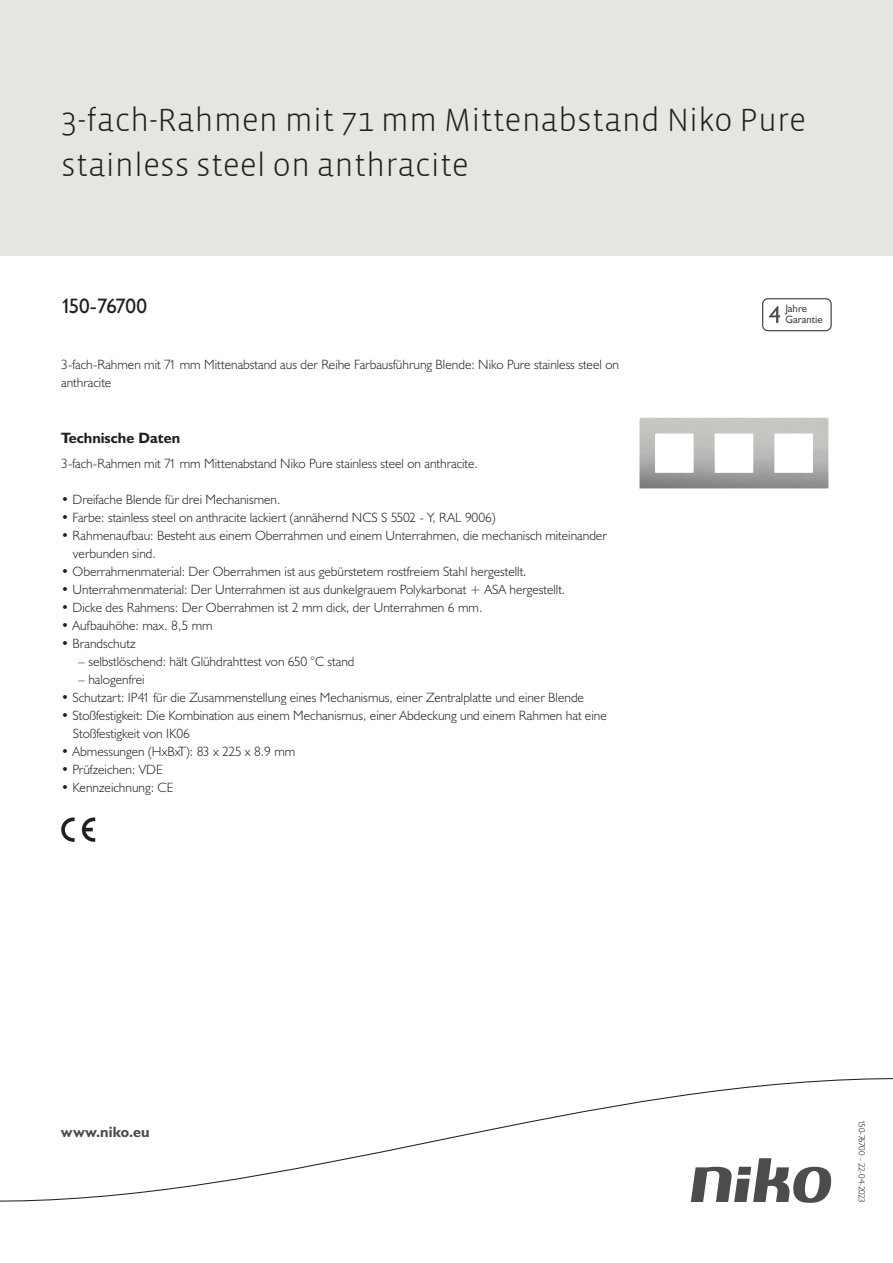
<style>
.page{position:relative;width:893px;height:1263px;background:#fff}
.page>*{position:absolute;margin:0;border:0;box-sizing:border-box;transform-origin:0 0}
.Title_datasheets{font:300 33px/45px "Vista Sans";color:#231f20}
.Article_number{font:21px "Humanist 521 BT";letter-spacing:-.035em;color:#231f20}
.Titles_parts{font:700 15px "Humanist 521 BT";color:#231f20}
.titel_afbeelding{font:700 15px "Humanist 521 BT";letter-spacing:.005em;color:#4b4c4d}
.USP_Bullets{font:300 13.5px/18px "Humanist 521 BT";color:#231f20}
.Platte_tekst_CAB{font:300 13.5px/18px "Humanist 521 BT";color:#231f20}
.USP_Bullets_level_2{font:300 13.5px "Humanist 521 BT";color:#231f20}
.t1{font:10.8px/10.8px "Humanist 521 BT";color:#4b4c4d}
.Revision{font:300 9px "Humanist 521 BT";letter-spacing:-.04em;color:#231f20}
</style>
<div class="page">
<div style="left:0;top:0;width:893px;height:255px;background:#e6e6e0"></div>
<svg style="left:82px;top:817px;width:13px;height:25px"></svg>
<svg style="left:61px;top:817px;width:14px;height:25px"></svg>
<svg style="left:762px;top:298px;width:70px;height:33px"></svg>
<svg style="left:0;top:1078px;width:893px;height:125px"></svg>
<img style="left:639px;top:417px;width:190px;height:72px">
<p class="Title_datasheets" style="left:61px;top:98px;width:746px">3-fach-Rahmen mit 71 mm Mittenabstand Niko Pure stainless steel on anthracite</p>
<p class="Article_number" style="left:61px;top:293px;width:87px">150-76700</p>
<p class="t1" style="left:785px;top:303px;width:39px">Jahre<br>Garantie</p>
<p class="Platte_tekst_CAB" style="left:61px;top:355px;width:559px">3-fach-Rahmen mit 71 mm Mittenabstand aus der Reihe Farbausführung Blende: Niko Pure stainless steel on anthracite</p>
<p class="Titles_parts" style="left:61px;top:429px;width:120px">Technische Daten</p>
<p class="Platte_tekst_CAB" style="left:61px;top:454px;width:418px">3-fach-Rahmen mit 71 mm Mittenabstand Niko Pure stainless steel on anthracite.</p>
<p class="USP_Bullets" style="left:61px;top:490px;width:221px">• Dreifache Blende für drei Mechanismen.</p>
<p class="USP_Bullets" style="left:61px;top:508px;width:436px">• Farbe: stainless steel on anthracite lackiert (annähernd NCS S 5502 - Y, RAL 9006)</p>
<p class="USP_Bullets" style="left:73px;top:526px;width:535px;text-indent:-12px">• Rahmenaufbau: Besteht aus einem Oberrahmen und einem Unterrahmen, die mechanisch miteinander verbunden sind.</p>
<p class="USP_Bullets" style="left:61px;top:562px;width:467px">• Oberrahmenmaterial: Der Oberrahmen ist aus gebürstetem rostfreiem Stahl hergestellt.</p>
<p class="USP_Bullets" style="left:61px;top:580px;width:506px">• Unterrahmenmaterial: Der Unterrahmen ist aus dunkelgrauem Polykarbonat + ASA hergestellt.</p>
<p class="USP_Bullets" style="left:61px;top:598px;width:423px">• Dicke des Rahmens: Der Oberrahmen ist 2 mm dick, der Unterrahmen 6 mm.</p>
<p class="USP_Bullets" style="left:61px;top:616px;width:153px">• Aufbauhöhe: max. 8,5 mm</p>
<p class="USP_Bullets" style="left:61px;top:634px;width:76px">• Brandschutz</p>
<p class="USP_Bullets_level_2" style="left:78px;top:653px;width:278px">– selbstlöschend: hält Glühdrahttest von 650 °C stand</p>
<p class="USP_Bullets_level_2" style="left:78px;top:671px;width:68px">– halogenfrei</p>
<p class="USP_Bullets" style="left:61px;top:688px;width:524px">• Schutzart: IP41 für die Zusammenstellung eines Mechanismus, einer Zentralplatte und einer Blende</p>
<p class="USP_Bullets" style="left:73px;top:706px;width:535px;text-indent:-12px">• Stoßfestigkeit: Die Kombination aus einem Mechanismus, einer Abdeckung und einem Rahmen hat eine<br>Stoßfestigkeit von IK06</p>
<p class="USP_Bullets" style="left:61px;top:742px;width:236px">• Abmessungen (HxBxT): 83 x 225 x 8.9 mm</p>
<p class="USP_Bullets" style="left:61px;top:760px;width:103px">• Prüfzeichen: VDE</p>
<p class="USP_Bullets" style="left:61px;top:778px;width:114px">• Kennzeichnung: CE</p>
<p class="titel_afbeelding" style="left:61px;top:1122px;width:90px">www.niko.eu</p>
<p class="Revision" style="left:868px;top:1120px;width:84px;rotate:90deg">150-76700 - 22-04-2023</p>
</div>
